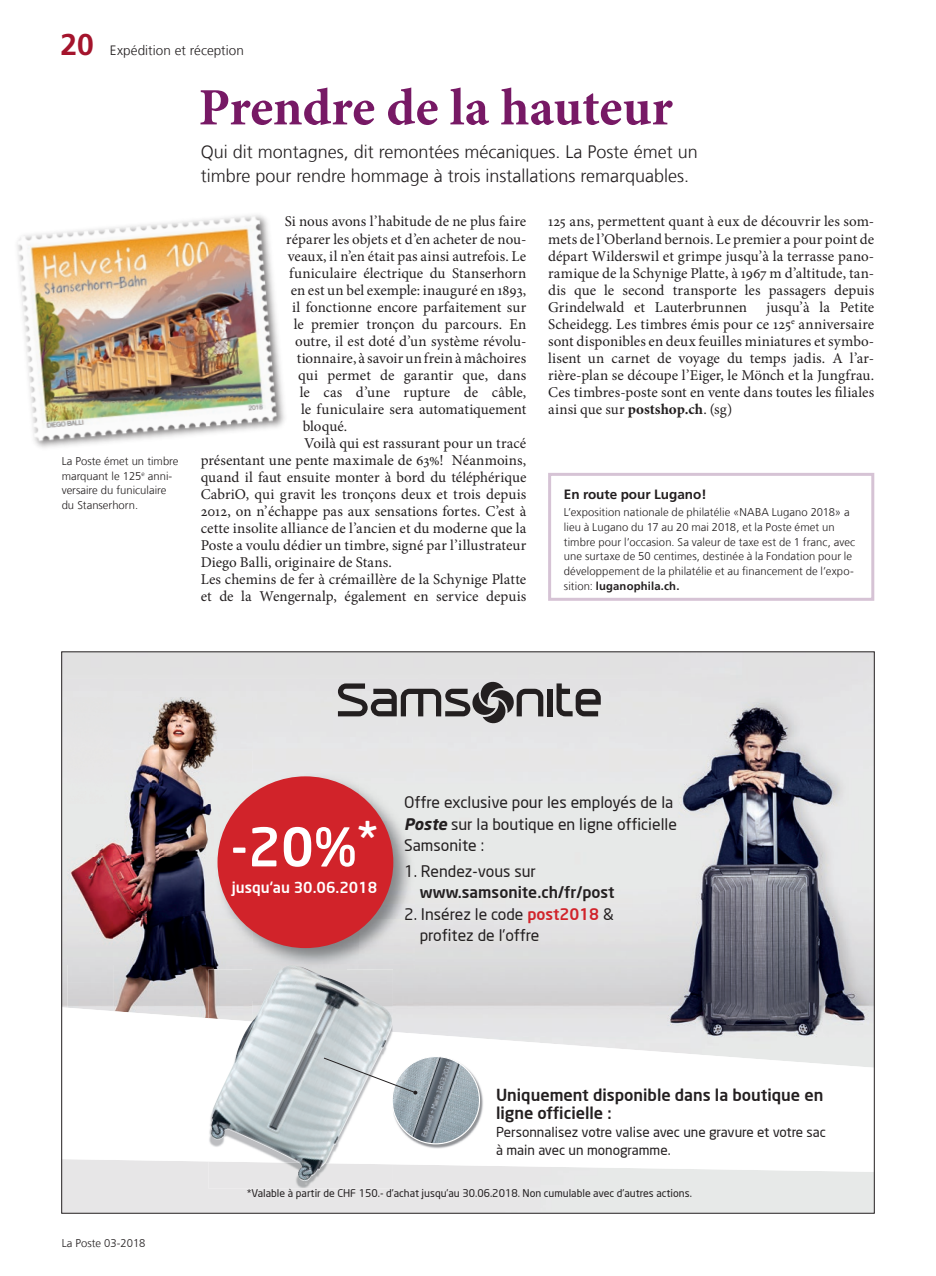
<style>
.page{position:relative;width:936px;height:1276px;background:#fff}
.page>*{position:absolute;margin:0;border:0;box-sizing:border-box;transform-origin:0 0}
.t1{font:500 52.65px "Neo Sans";color:#fff}
.t2{font:700 52.5px "Minion Pro";color:#771965}
.t3{font:700 30px "Frutiger LT Com";color:#a4142c}
.t4{font:300 18px/23.4px "Frutiger LT Com";color:#231f20}
.t5{font:500 16.35px/18px "Neo Sans";color:#231f20}
.t6{font:15.75px/21.6px "Neo Sans";color:#231f20}
.t7{font:500 15.75px "Neo Sans";color:#231f20}
.t8{font:15px/17px "Minion Pro";color:#231f20;text-align:justify}
.t9{font:500 15px "Neo Sans";color:#fff}
.t10{font:13.5px/18px "Neo Sans";color:#231f20}
.t11{font:300 13.5px "Frutiger LT Com";letter-spacing:.005em;color:#231f20}
.t12{font:700 13.5px "Frutiger LT Com";color:#231f20}
.t13{font:300 11.25px/14.9px "Frutiger LT Com";letter-spacing:.005em;color:#231f20}
.t14{font:10.5px "Neo Sans";color:#231f20}
.s1{font-weight:700}
.s2{font-weight:700;font-style:italic}
.s3{font-weight:500;color:#d1232a}
</style>
<div class="page">
<div style="left:548px;top:473px;width:326px;height:128px;border:3px solid #d6c3d5"></div>
<div style="left:14px;top:212px;width:274px;height:239px;background:#231f20;opacity:.75"></div>
<img style="left:14px;top:213px;width:267px;height:231px">
<img style="left:63px;top:653px;width:809px;height:558px">
<img style="left:68px;top:697px;width:184px;height:107px">
<img style="left:68px;top:804px;width:146px;height:160px">
<div style="left:68px;top:964px;width:46px;height:43px;background:#d5d5d7"></div>
<img style="left:114px;top:964px;width:46px;height:43px">
<img style="left:160px;top:964px;width:54px;height:43px">
<img style="left:214px;top:773px;width:200px;height:196px">
<div style="left:217px;top:776px;width:176px;height:172px;background:#d1232a;border-radius:50%"></div>
<div style="left:547px;top:689px;width:5px;height:27px;background:#231f20"></div>
<svg style="left:556px;top:683px;width:44px;height:33px"></svg>
<svg style="left:338px;top:680px;width:205px;height:44px;background:#a1a0a0"></svg>
<svg style="left:63px;top:1007px;width:809px;height:164px"></svg>
<img style="left:208px;top:969px;width:2px;height:49px">
<img style="left:208px;top:1164px;width:139px;height:24px">
<img style="left:347px;top:1181px;width:46px;height:7px">
<img style="left:210px;top:965px;width:183px;height:216px">
<img style="left:392px;top:1056px;width:91px;height:92px">
<img style="left:392px;top:1056px;width:87px;height:87px;border-radius:44px">
<svg style="left:323px;top:1056px;width:94px;height:38px"></svg>
<h3 class="t3" style="left:61px;top:27px;width:35px">20</h3>
<p class="t11" style="left:110px;top:43px;width:136px">Expédition et réception</p>
<h2 class="t2" style="left:198px;top:71px;width:475px">Prendre de la hauteur</h2>
<p class="t13" style="left:62px;top:453px;width:118px">La Poste émet un timbre marquant le 125<sup>e</sup> anni&shy;versaire du funiculaire du Stanserhorn.</p>
<p class="t4" style="left:201px;top:141px;width:498px">Qui dit montagnes, dit remontées mécaniques. La Poste émet un timbre pour rendre hommage à trois installations remarquables.</p>
<p class="t8" style="left:285px;top:213px;width:243px">Si nous avons l’habitude de ne plus faire</p>
<p class="t8" style="left:286px;top:230px;width:241px">réparer les objets et d’en acheter de nou-</p>
<p class="t8" style="left:288px;top:247px;width:240px">veaux, il n’en était pas ainsi autrefois. Le</p>
<p class="t8" style="left:289px;top:264px;width:239px">funiculaire électrique du Stanserhorn</p>
<p class="t8" style="left:291px;top:281px;width:237px">en est un bel exemple: inauguré en 1893,</p>
<p class="t8" style="left:292px;top:298px;width:236px">il fonctionne encore parfaitement sur</p>
<p class="t8" style="left:294px;top:315px;width:234px">le premier tronçon du parcours. En</p>
<p class="t8" style="left:295px;top:332px;width:232px">outre, il est doté d’un système révolu-</p>
<p class="t8" style="left:297px;top:349px;width:231px">tionnaire, à savoir un frein à mâchoires</p>
<p class="t8" style="left:298px;top:366px;width:230px">qui permet de garantir que, dans</p>
<p class="t8" style="left:300px;top:383px;width:228px">le cas d’une rupture de câble,</p>
<p class="t8" style="left:301px;top:400px;width:227px">le funiculaire sera automatiquement</p>
<p class="t8" style="left:303px;top:417px;width:46px">bloqué.</p>
<p class="t8" style="left:304px;top:434px;width:224px">Voilà qui est rassurant pour un tracé</p>
<p class="t8" style="left:201px;top:451px;width:327px">présentant une pente maximale de 63%! Néanmoins,</p>
<p class="t8" style="left:201px;top:468px;width:327px">quand il faut ensuite monter à bord du téléphérique</p>
<p class="t8" style="left:201px;top:485px;width:327px">CabriO, qui gravit les tronçons deux et trois depuis</p>
<p class="t8" style="left:201px;top:502px;width:327px">2012, on n’échappe pas aux sensations fortes. C’est à</p>
<p class="t8" style="left:201px;top:519px;width:327px">cette insolite alliance de l’ancien et du moderne que la</p>
<p class="t8" style="left:201px;top:536px;width:327px">Poste a voulu dédier un timbre, signé par l’illustrateur</p>
<p class="t8" style="left:201px;top:553px;width:193px">Diego Balli, originaire de Stans.</p>
<p class="t8" style="left:201px;top:570px;width:327px">Les chemins de fer à crémaillère de la Schynige Platte</p>
<p class="t8" style="left:201px;top:587px;width:327px">et de la Wengernalp, également en service depuis</p>
<p class="t8" style="left:548px;top:213px;width:327px">125 ans, permettent quant à eux de découvrir les som&shy;mets de l’Oberland bernois. Le premier a pour point de départ Wilderswil et grimpe jusqu’à la terrasse pano&shy;ramique de la Schynige Platte, à 1967 m d’altitude, tan&shy;dis que le second transporte les passagers depuis Grindelwald et Lauterbrunnen</p>
<p class="t8" style="left:548px;top:298px;width:328px;text-indent:218px">jusqu’à la Petite Scheidegg. Les timbres émis pour ce 125<sup>e</sup> anniversaire sont disponibles en deux feuilles miniatures et symbo&shy;lisent un carnet de voyage du temps jadis. A l’ar&shy;rière-plan se découpe l’Eiger, le Mönch et la Jungfrau.<br>Ces timbres-poste sont en vente dans toutes les filiales ainsi que sur <span class="s1">postshop.ch</span>. (sg)</p>
<p class="t12" style="left:564px;top:486px;width:144px">En route pour Lugano!</p>
<p class="t13" style="left:564px;top:504px;width:293px">L’exposition nationale de philatélie «NABA Lugano 2018» a lieu à Lugano du 17 au 20 mai 2018, et la Poste émet un timbre pour l’occasion. Sa valeur de taxe est de 1 franc, avec une surtaxe de 50 centimes, destinée à la Fondation pour le développement de la philatélie et au financement de l’expo&shy;sition: <span class="s1">luganophila.ch.</span></p>
<p class="t13" style="left:62px;top:1236px;width:85px">La Poste 03-2018</p>
<h1 class="t1" style="left:231px;top:813px;width:149px">-20%<sup>*</sup></h1>
<p class="t9" style="left:232px;top:877px;width:147px">jusqu‘au 30.06.2018</p>
<p class="t6" style="left:404px;top:791px;width:274px">Offre exclusive pour les employés de la<br><span class="s2">Poste</span> sur la boutique en ligne officielle<br>Samsonite :</p>
<p class="t6" style="left:404px;top:860px;width:133px">1. Rendez-vous sur</p>
<p class="t7" style="left:420px;top:882px;width:196px">www.samsonite.ch/fr/post</p>
<p class="t6" style="left:419px;top:903px;width:195px;text-indent:-16px">2. Insérez le code <span class="s3">post2018</span> &amp; profitez de l’offre</p>
<p class="t5" style="left:496px;top:1085px;width:329px">Uniquement disponible dans la boutique en ligne officielle :</p>
<p class="t10" style="left:496px;top:1122px;width:331px">Personnalisez votre valise avec une gravure et votre sac à main avec un monogramme.</p>
<p class="t14" style="left:247px;top:1186px;width:446px">*Valable à partir de CHF 150.- d’achat jusqu’au 30.06.2018. Non cumulable avec d’autres actions.</p>
</div>
